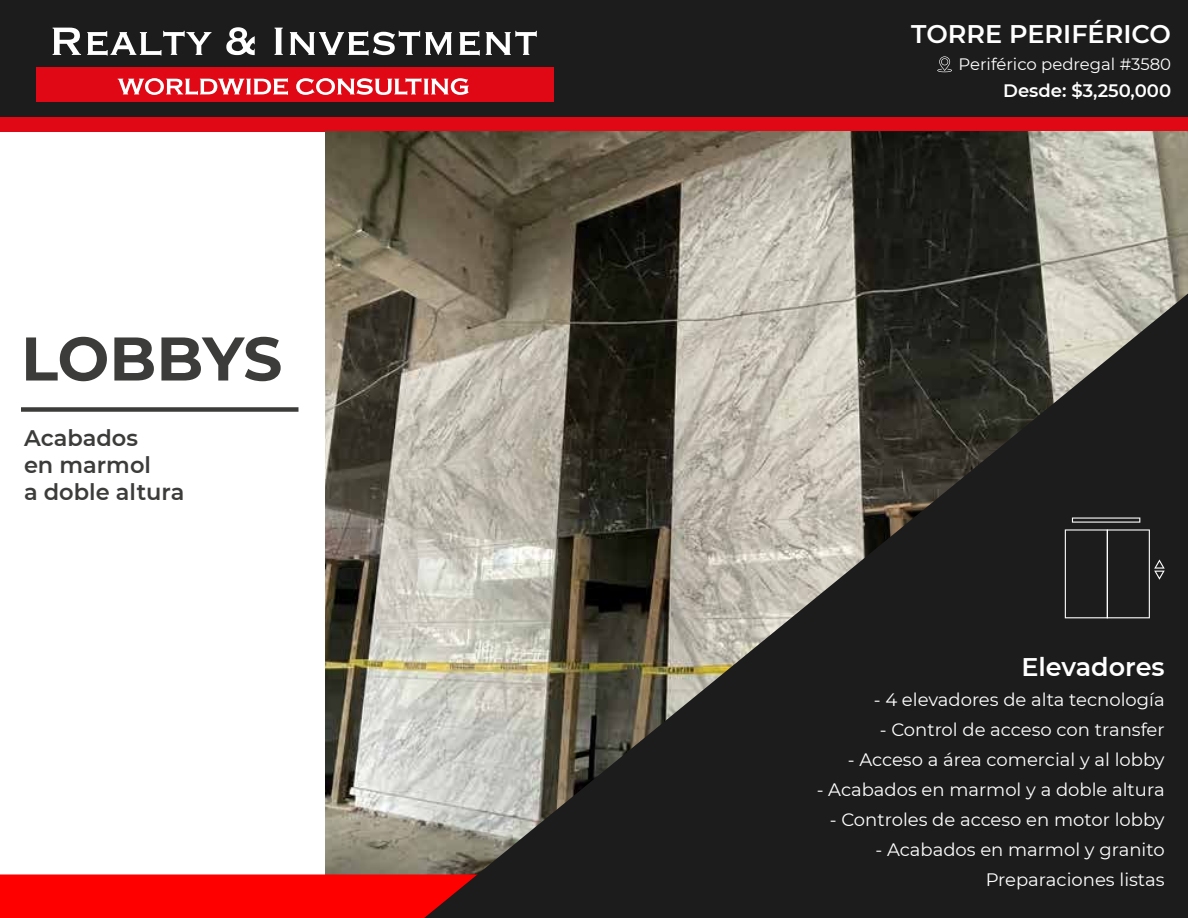
<style>
.page{position:relative;width:1188px;height:918px;background:#fff}
.page>*{position:absolute;margin:0;border:0;box-sizing:border-box;transform-origin:0 0}
.t1{font:700 61.5px "Montserrat";letter-spacing:-.01em;color:#3c3c3b}
.t2{font:600 25.5px "Montserrat";color:#fff}
.t3{font:600 22.5px/27px "Montserrat";color:#3c3c3b}
.t4{font:18px/30px "Montserrat";color:#fff;text-align:right}
.t5{font:600 18px "Montserrat";color:#fff}
.t6{font:16.5px "Montserrat";color:#fff}
</style>
<div class="page">
<div style="left:0;top:0;width:1188px;height:117px;background:#1c1c1c"></div>
<div style="left:0;top:117px;width:1188px;height:14px;background:#e00814"></div>
<div style="left:36px;top:67px;width:518px;height:35px;background:#e00814"></div>
<svg style="left:118px;top:78px;width:170px;height:17px"></svg>
<svg style="left:296px;top:78px;width:173px;height:17px"></svg>
<svg style="left:53px;top:28px;width:28px;height:27px"></svg>
<svg style="left:87px;top:31px;width:124px;height:25px"></svg>
<svg style="left:226px;top:27px;width:29px;height:28px"></svg>
<svg style="left:275px;top:28px;width:8px;height:27px"></svg>
<svg style="left:290px;top:31px;width:162px;height:25px"></svg>
<svg style="left:459px;top:31px;width:21px;height:25px"></svg>
<svg style="left:486px;top:31px;width:51px;height:24px"></svg>
<img style="left:326px;top:131px;width:862px;height:743px">
<div style="left:1px;top:875px;width:535px;height:42px;background:#f00"></div>
<div style="left:0;top:874px;width:537px;height:44px;border:2px solid #f00"></div>
<svg style="left:424px;top:293px;width:764px;height:625px;background:#54524c"></svg>
<svg style="left:937px;top:56px;width:15px;height:16px"></svg>
<div style="left:21px;top:407px;width:277px;height:5px;background:#3c3c3b"></div>
<svg style="left:1072px;top:518px;width:68px;height:5px"></svg>
<svg style="left:1065px;top:529px;width:100px;height:89px;background:#2d2d2d"></svg>
<h1 class="t1" style="left:21px;top:314px;width:263px">LOBBYS</h1>
<p class="t3" style="left:24px;top:424px;width:162px">Acabados<br>en marmol<br>a doble altura</p>
<h2 class="t2" style="left:911px;top:16px;width:261px">TORRE PERIFÉRICO</h2>
<p class="t6" style="left:959px;top:53px;width:214px">Periférico pedregal #3580</p>
<p class="t5" style="left:1003px;top:78px;width:169px">Desde: $3,250,000</p>
<h2 class="t2" style="left:1021px;top:649px;width:145px">Elevadores</h2>
<p class="t4" style="left:874px;top:684px;width:292px">- 4 elevadores de alta tecnología</p>
<p class="t4" style="left:880px;top:714px;width:286px">- Control de acceso con transfer</p>
<p class="t4" style="left:848px;top:744px;width:318px">- Acceso a área comercial y al lobby</p>
<p class="t4" style="left:817px;top:774px;width:350px">- Acabados en marmol y a doble altura</p>
<p class="t4" style="left:830px;top:804px;width:336px">- Controles de acceso en motor lobby</p>
<p class="t4" style="left:875px;top:834px;width:291px">- Acabados en marmol y granito<br>Preparaciones listas</p>
</div>
